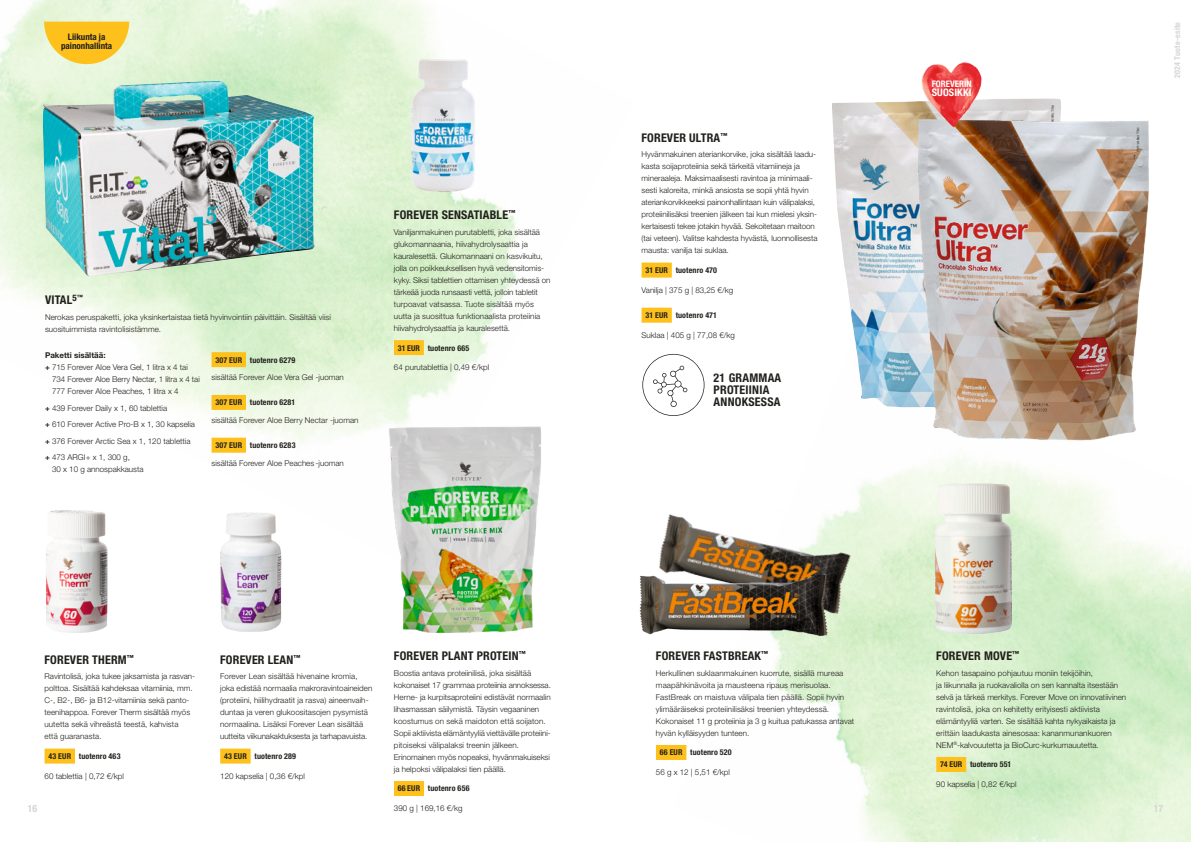
<style>
.page{position:relative;width:1191px;height:842px;background:#fff}
.page>*{position:absolute;margin:0;border:0;box-sizing:border-box;transform-origin:0 0}
.body_title{font:700 condensed 12px "Helvetica Neue LT Std";letter-spacing:.015em;color:#21201c}
.infographic_copy{font:700 condensed 12px/12px "Helvetica Neue LT Std";letter-spacing:.02em;color:#21201c}
.body_title-2{font:700 condensed 10.4px "Helvetica Neue LT Std";letter-spacing:.015em;color:#fff}
.t1{font:700 condensed 10px "Helvetica Neue LT Std";color:#d5d6d2}
.t2{font:700 condensed 9px/9px "Helvetica Neue LT Std";color:#21201c;text-align:center}
.body_title-3{font:700 condensed 9px "Helvetica Neue LT Std";color:#fff}
.body_copy{font:300 8px/12px "Helvetica Neue LT Std";color:#21201c}
.body_copy-2{font:700 condensed 8px "Helvetica Neue LT Std";letter-spacing:.02em;color:#21201c}
.body_copy-3{font:700 8px "Helvetica Neue LT Std";color:#21201c}
.t3{font:700 condensed 8px "Helvetica Neue LT Std";letter-spacing:.03em;color:#d5d6d2}
.s1{font-weight:700}
</style>
<div class="page">
<img style="left:220px;top:512px;width:61px;height:120px">
<div style="left:656px;top:745px;width:30px;height:15px;background:#fec01b"></div>
<div style="left:220px;top:748px;width:31px;height:15px;background:#fec01b"></div>
<div style="left:45px;top:748px;width:30px;height:15px;background:#fec01b"></div>
<img style="left:46px;top:510px;width:62px;height:123px">
<svg style="left:642px;top:354px;width:62px;height:62px"></svg>
<img style="left:832px;top:98px;width:229px;height:310px">
<img style="left:914px;top:103px;width:235px;height:338px">
<div style="left:641px;top:263px;width:31px;height:15px;background:#fec01b"></div>
<div style="left:641px;top:308px;width:31px;height:15px;background:#fec01b"></div>
<img style="left:921px;top:62px;width:61px;height:66px">
<div style="left:394px;top:781px;width:30px;height:15px;background:#fec01b"></div>
<div style="left:394px;top:340px;width:30px;height:15px;background:#fec01b"></div>
<div style="left:936px;top:757px;width:30px;height:15px;background:#fec01b"></div>
<img style="left:43px;top:81px;width:272px;height:196px">
<div style="left:211px;top:352px;width:35px;height:15px;background:#fec01b"></div>
<div style="left:211px;top:395px;width:35px;height:15px;background:#fec01b"></div>
<div style="left:211px;top:438px;width:35px;height:15px;background:#fec01b"></div>
<img style="left:387px;top:416px;width:155px;height:217px">
<img style="left:404px;top:49px;width:76px;height:150px">
<img style="left:662px;top:477px;width:250px;height:196px">
<img style="left:639px;top:543px;width:242px;height:140px">
<img style="left:934px;top:483px;width:78px;height:151px">
<svg style="left:44px;top:22px;width:85px;height:42px"></svg>
<p class="t2" style="left:61px;top:32px;width:53px">Liikunta ja painonhallinta</p>
<p class="t3" style="left:1172px;top:78px;width:58px;rotate:-90deg">2024 Tuote-esite</p>
<p class="body_title-3" style="left:931px;top:78px;width:41px">FOREVERIN</p>
<p class="body_title-2" style="left:931px;top:86px;width:41px">SUOSIKKI</p>
<p class="body_title" style="left:45px;top:293px;width:39px">VITAL<sup>5</sup><sup>™</sup></p>
<p class="body_copy" style="left:45px;top:311px;width:287px">Nerokas peruspaketti, joka yksinkertaistaa tietä hyvinvointiin päivittäin. Sisältää viisi suosituimmista ravintolisistämme.</p>
<p class="body_copy-3" style="left:45px;top:350px;width:62px">Paketti sisältää:</p>
<p class="body_copy" style="left:52px;top:361px;width:149px;text-indent:-7px"><span class="s1">+</span> 715 Forever Aloe Vera Gel, 1 litra x 4 tai<br>734 Forever Aloe Berry Nectar, 1 litra x 4 tai<br>777 Forever Aloe Peaches, 1 litra x 4</p>
<p class="body_copy" style="left:45px;top:402px;width:124px"><span class="s1">+</span> 439 Forever Daily x 1, 60 tablettia</p>
<p class="body_copy" style="left:45px;top:418px;width:151px"><span class="s1">+</span> 610 Forever Active Pro-B x 1, 30 kapselia</p>
<p class="body_copy" style="left:45px;top:435px;width:147px"><span class="s1">+</span> 376 Forever Arctic Sea x 1, 120 tablettia</p>
<p class="body_copy" style="left:52px;top:451px;width:93px;text-indent:-7px"><span class="s1">+</span> 473 ARGI+ x 1, 300 g,<br>30 x 10 g annospakkausta</p>
<p class="body_copy-2" style="left:215px;top:355px;width:82px">307 EUR tuotenro 6279</p>
<p class="body_copy" style="left:211px;top:371px;width:134px">sisältää Forever Aloe Vera Gel -juoman</p>
<p class="body_copy-2" style="left:215px;top:398px;width:81px">307 EUR tuotenro 6281</p>
<p class="body_copy" style="left:211px;top:414px;width:148px">sisältää Forever Aloe Berry Nectar -juoman</p>
<p class="body_copy-2" style="left:215px;top:440px;width:82px">307 EUR tuotenro 6283</p>
<p class="body_copy" style="left:211px;top:457px;width:134px">sisältää Forever Aloe Peaches -juoman</p>
<p class="body_title" style="left:394px;top:208px;width:123px">FOREVER SENSATIABLE<sup>™</sup></p>
<p class="body_copy" style="left:394px;top:226px;width:158px">Vaniljanmakuinen purutabletti, joka sisältää glukomannaania, hiivahydrolysaattia ja kauralesettä. Glukomannaani on kasvikuitu, jolla on poikkeuksellisen hyvä vedensitomis&shy;kyky. Siksi tablettien ottamisen yhteydessä on tärkeää juoda runsaasti vettä, jolloin tabletit turpoavat vatsassa. Tuote sisältää myös uutta ja suosittua funktionaalista proteiinia hiivahydrolysaattia ja kauralesettä.</p>
<p class="body_copy-2" style="left:398px;top:343px;width:73px">31 EUR tuotenro 665</p>
<p class="body_copy" style="left:394px;top:361px;width:97px">64 purutablettia | 0,49 €/kpl</p>
<p class="body_title" style="left:641px;top:130px;width:87px">FOREVER ULTRA<sup>™</sup></p>
<p class="body_copy" style="left:641px;top:148px;width:177px">Hyvänmakuinen ateriankorvike, joka sisältää laadu&shy;kasta soijaproteiinia sekä tärkeitä vitamiineja ja mineraaleja. Maksimaalisesti ravintoa ja minimaali&shy;sesti kaloreita, minkä ansiosta se sopii yhtä hyvin ateriankorvikkeeksi painonhallintaan kuin välipalaksi, proteiinilisäksi treenien jälkeen tai kun mielesi yksin&shy;kertaisesti tekee jotakin hyvää. Sekoitetaan maitoon (tai veteen). Valitse kahdesta hyvästä, luonnollisesta mausta: vanilja tai suklaa.</p>
<p class="body_copy-2" style="left:645px;top:265px;width:73px">31 EUR tuotenro 470</p>
<p class="body_copy" style="left:641px;top:284px;width:93px">Vanilja | 375 g | 83,25 €/kg</p>
<p class="body_copy-2" style="left:645px;top:310px;width:73px">31 EUR tuotenro 471</p>
<p class="body_copy" style="left:641px;top:329px;width:95px">Suklaa | 405 g | 77,08 €/kg</p>
<p class="infographic_copy" style="left:713px;top:372px;width:69px">21 GRAMMAA<br>PROTEIINIA<br>ANNOKSESSA</p>
<p class="body_title" style="left:936px;top:649px;width:84px">FOREVER MOVE<sup>™</sup></p>
<p class="body_copy" style="left:936px;top:667px;width:191px">Kehon tasapaino pohjautuu moniin tekijöihin,<br>ja liikunnalla ja ruokavaliolla on sen kannalta itsestään selvä ja tärkeä merkitys. Forever Move on innovatiivinen ravintolisä, joka on kehitetty erityisesti aktiivista elämäntyyliä varten. Se sisältää kahta nykyaikaista ja erittäin laadukasta ainesosaa: kananmunankuoren NEM<sup>®</sup>-kalvouutetta ja BioCurc-kurkumauutetta.</p>
<p class="body_copy-2" style="left:940px;top:760px;width:73px">74 EUR tuotenro 551</p>
<p class="body_copy" style="left:936px;top:778px;width:82px">90 kapselia | 0,82 €/kpl</p>
<p class="body_title" style="left:394px;top:649px;width:133px">FOREVER PLANT PROTEIN<sup>™</sup></p>
<p class="body_copy" style="left:394px;top:667px;width:158px">Boostia antava proteiinilisä, joka sisältää kokonaiset 17 grammaa proteiinia annoksessa.<br>Herne- ja kurpitsaproteiini edistävät normaalin lihasmassan säilymistä. Täysin vegaaninen koostumus on sekä maidoton että soijaton.<br>Sopii aktiivista elämäntyyliä viettävälle proteiini&shy;pitoiseksi välipalaksi treenin jälkeen.<br>Erinomainen myös nopeaksi, hyvänmakuiseksi ja helpoksi välipalaksi tien päällä.</p>
<p class="body_copy-2" style="left:398px;top:784px;width:73px">66 EUR tuotenro 656</p>
<p class="body_copy" style="left:394px;top:802px;width:70px">390 g | 169,16 €/kg</p>
<p class="body_title" style="left:656px;top:649px;width:114px">FOREVER FASTBREAK<sup>™</sup></p>
<p class="body_copy" style="left:656px;top:667px;width:200px">Herkullinen suklaanmakuinen kuorrute, sisällä mureaa maapähkinävoita ja mausteena ripaus merisuolaa.<br>FastBreak on maistuva välipala tien päällä. Sopii hyvin ylimääräiseksi proteiinilisäksi treenien yhteydessä.<br>Kokonaiset 11 g proteiinia ja 3 g kuitua patukassa antavat hyvän kylläisyyden tunteen.</p>
<p class="body_copy-2" style="left:660px;top:748px;width:73px">66 EUR tuotenro 520</p>
<p class="body_copy" style="left:656px;top:766px;width:75px">56 g x 12 | 5,51 €/kpl</p>
<p class="body_title" style="left:45px;top:652px;width:91px">FOREVER THERM<sup>™</sup></p>
<p class="body_copy" style="left:45px;top:670px;width:152px">Ravintolisä, joka tukee jaksamista ja rasvan&shy;polttoa. Sisältää kahdeksaa vitamiinia, mm.<br>C-, B2-, B6- ja B12-vitamiinia sekä panto&shy;teenihappoa. Forever Therm sisältää myös uutetta sekä vihreästä teestä, kahvista<br>että guaranasta.</p>
<p class="body_copy-2" style="left:48px;top:751px;width:74px">43 EUR tuotenro 463</p>
<p class="body_copy" style="left:45px;top:770px;width:81px">60 tablettia | 0,72 €/kpl</p>
<p class="body_title" style="left:220px;top:652px;width:82px">FOREVER LEAN<sup>™</sup></p>
<p class="body_copy" style="left:220px;top:670px;width:154px">Forever Lean sisältää hivenaine kromia, joka edistää normaalia makroravintoaineiden (proteiini, hiilihydraatit ja rasva) aineenvaih&shy;duntaa ja veren glukoositasojen pysymistä normaalina. Lisäksi Forever Lean sisältää uutteita viikunakaktuksesta ja tarhapavuista.</p>
<p class="body_copy-2" style="left:224px;top:751px;width:74px">43 EUR tuotenro 289</p>
<p class="body_copy" style="left:220px;top:770px;width:86px">120 kapselia | 0,36 €/kpl</p>
<p class="t1" style="left:28px;top:802px;width:11px">16</p>
<p class="t1" style="left:1153px;top:802px;width:11px">17</p>
</div>
